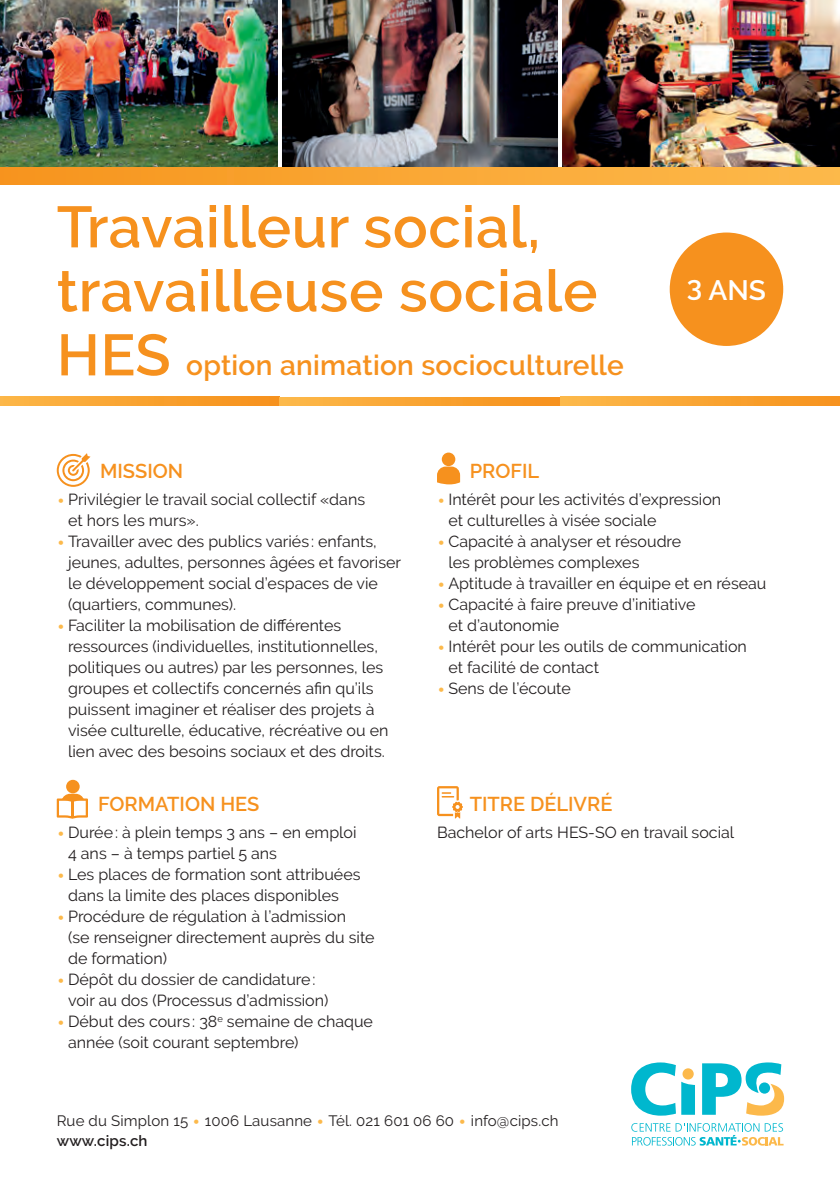
<style>
.page{position:relative;width:840px;height:1191px;background:#fff}
.page>*{position:absolute;margin:0;border:0;box-sizing:border-box;transform-origin:0 0}
.t1{font:600 58px "Raleway";letter-spacing:.01em;color:#f6911e}
.t2{font:600 28px "Raleway";letter-spacing:.01em;color:#f6911e}
.t3{font:600 28px "Raleway";color:#fff}
.t4{font:600 20px "Raleway";color:#f6911e}
.t5{font:16px/21px "Raleway";color:#231f20}
.t6{font:15px "Raleway";letter-spacing:.01em;color:#231f20}
.t7{font:600 15px "Raleway";letter-spacing:.01em;color:#231f20}
.s1{font-size:58px}
.s2{font-size:24px;color:#fcb94b}
</style>
<div class="page">
<img style="left:0;top:0;width:839px;height:168px">
<hr style="left:278px;top:0;width:4px;height:168px;background:#fff">
<svg style="left:557px;top:0;width:4px;height:168px"></svg>
<div style="left:0;top:168px;width:839px;height:17px;background:linear-gradient(to right,#f7941d,#fdba4c)"></div>
<svg style="left:631px;top:1062px;width:44px;height:53px"></svg>
<svg style="left:681px;top:1081px;width:13px;height:33px"></svg>
<svg style="left:702px;top:1062px;width:81px;height:53px"></svg>
<div style="left:682px;top:1068px;width:11px;height:11px;background:#fcb94b;border-radius:50%"></div>
<div style="left:758px;top:1082px;width:11px;height:11px;background:#00b7ce;border-radius:50%"></div>
<svg style="left:631px;top:1123px;width:152px;height:22px"></svg>
<svg style="left:0;top:397px;width:280px;height:8px;background:#f9a330"></svg>
<svg style="left:280px;top:397px;width:279px;height:8px;background:#f9a432"></svg>
<svg style="left:559px;top:397px;width:280px;height:8px;background:#f9a533"></svg>
<div style="left:669px;top:232px;width:113px;height:114px;background:#f6911e;border-radius:50%"></div>
<svg style="left:57px;top:453px;width:33px;height:34px"></svg>
<svg style="left:437px;top:452px;width:23px;height:32px"></svg>
<svg style="left:437px;top:786px;width:25px;height:32px"></svg>
<svg style="left:57px;top:780px;width:31px;height:38px"></svg>
<p class="t1" style="left:57px;top:194px;width:484px">Travailleur social,</p>
<p class="t1" style="left:57px;top:258px;width:542px">travailleuse sociale</p>
<p class="t2" style="left:57px;top:349px;width:568px"><span class="s1">HES</span> option animation socioculturelle</p>
<p class="t3" style="left:686px;top:274px;width:80px">3 ANS</p>
<p class="t4" style="left:100px;top:459px;width:85px">MISSION</p>
<p class="t5" style="left:68px;top:489px;width:298px;text-indent:-11px"><span class="s2">•</span> Privilégier le travail social collectif «dans et hors les murs».</p>
<p class="t5" style="left:68px;top:531px;width:334px;text-indent:-11px"><span class="s2">•</span> Travailler avec des publics variés : enfants, jeunes, adultes, personnes âgées et favoriser le développement social d’espaces de vie (quartiers, communes).</p>
<p class="t5" style="left:68px;top:615px;width:321px;text-indent:-11px"><span class="s2">•</span> Faciliter la mobilisation de différentes ressources (individuelles, institutionnelles, politiques ou autres) par les personnes, les groupes et collectifs concernés afin qu’ils puissent imaginer et réaliser des projets à visée culturelle, éducative, récréative ou en lien avec des besoins sociaux et des droits.</p>
<p class="t4" style="left:98px;top:793px;width:162px">FORMATION HES</p>
<p class="t5" style="left:68px;top:822px;width:290px;text-indent:-11px"><span class="s2">•</span> Durée: à plein temps 3 ans – en emploi<br>4 ans – à temps partiel 5 ans</p>
<p class="t5" style="left:68px;top:864px;width:294px;text-indent:-11px"><span class="s2">•</span> Les places de formation sont attribuées dans la limite des places disponibles</p>
<p class="t5" style="left:68px;top:906px;width:308px;text-indent:-11px"><span class="s2">•</span> Procédure de régulation à l’admission<br>(se renseigner directement auprès du site de formation)</p>
<p class="t5" style="left:68px;top:969px;width:262px;text-indent:-11px"><span class="s2">•</span> Dépôt du dossier de candidature: voir au dos (Processus d’admission)</p>
<p class="t5" style="left:68px;top:1011px;width:306px;text-indent:-11px"><span class="s2">•</span> Début des cours : 38<sup>e</sup> semaine de chaque année (soit courant septembre)</p>
<p class="t4" style="left:469px;top:459px;width:71px">PROFIL</p>
<p class="t5" style="left:448px;top:489px;width:274px;text-indent:-11px"><span class="s2">•</span> Intérêt pour les activités d’expression et culturelles à visée sociale</p>
<p class="t5" style="left:448px;top:531px;width:234px;text-indent:-11px"><span class="s2">•</span> Capacité à analyser et résoudre les problèmes complexes</p>
<p class="t5" style="left:437px;top:573px;width:331px"><span class="s2">•</span> Aptitude à travailler en équipe et en réseau</p>
<p class="t5" style="left:448px;top:594px;width:248px;text-indent:-11px"><span class="s2">•</span> Capacité à faire preuve d’initiative et d’autonomie</p>
<p class="t5" style="left:448px;top:636px;width:300px;text-indent:-11px"><span class="s2">•</span> Intérêt pour les outils de communication et facilité de contact</p>
<p class="t5" style="left:437px;top:678px;width:135px"><span class="s2">•</span> Sens de l’écoute</p>
<p class="t4" style="left:469px;top:793px;width:144px">TITRE DÉLIVRÉ</p>
<p class="t5" style="left:437px;top:822px;width:298px">Bachelor of arts HES-SO en travail social</p>
<p class="t6" style="left:57px;top:1111px;width:503px">Rue du Simplon 15 <span class="s2">•</span> 1006 Lausanne <span class="s2">•</span> Tél. 021 601 06 60 <span class="s2">•</span> info@cips.ch</p>
<p class="t7" style="left:57px;top:1131px;width:92px">www.cips.ch</p>
</div>
